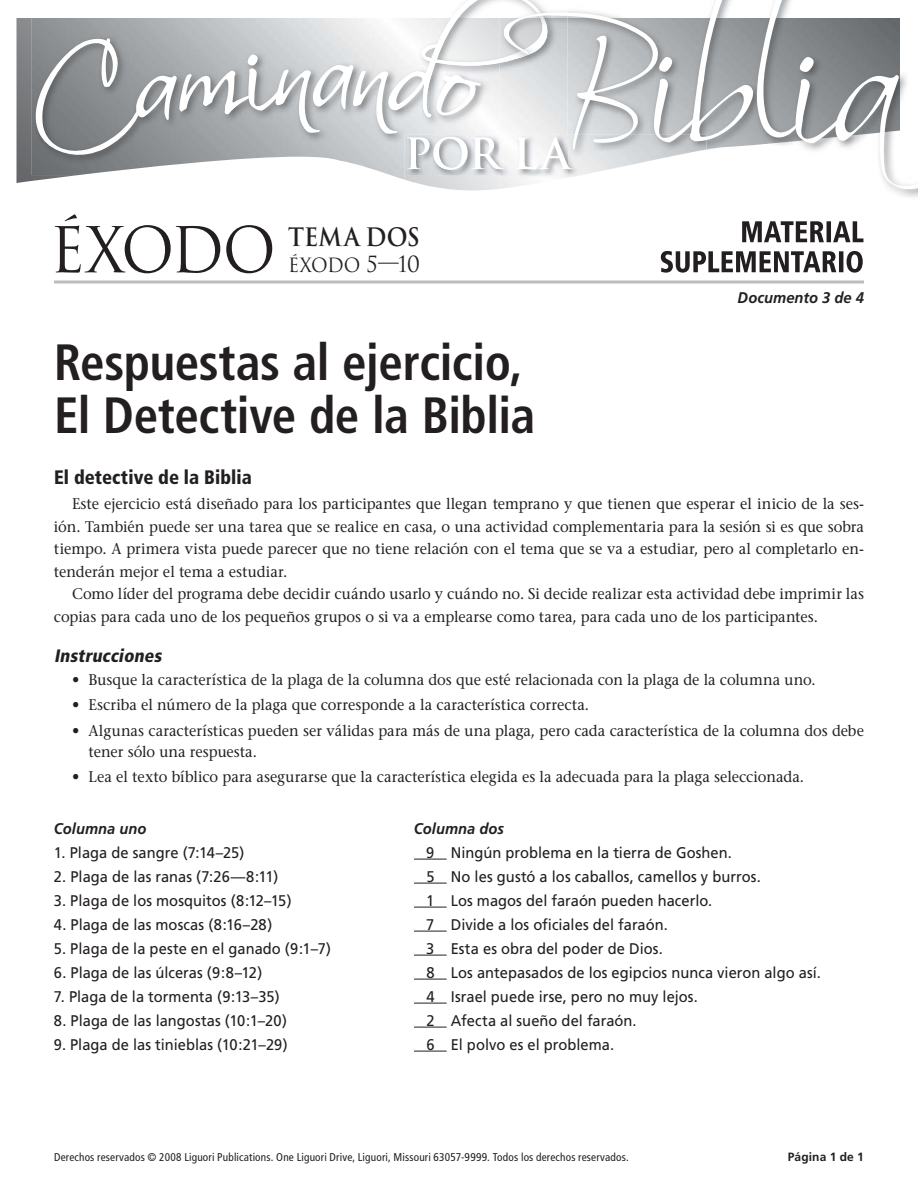
<style>
.page{position:relative;width:918px;height:1188px;background:#fff}
.page>*{position:absolute;margin:0;border:0;box-sizing:border-box;transform-origin:0 0}
.t1{font:700 condensed 51px/52.5px "Frutiger";letter-spacing:-.01em;color:#231f20;scale:.96 1}
.t2{font:700 24.75px "Trajan";letter-spacing:.01em;color:#231f20;scale:.91 1}
.t3{font:900 condensed 19.5px "Frutiger";letter-spacing:.005em;color:#231f20;scale:.96 1}
.t4{font:19.2px "Trajan";letter-spacing:-.02em;color:#231f20;scale:.95 1}
.t5{font:italic 900 condensed 18px "Frutiger";color:#231f20}
.t6{font:15.45px/22.5px "Stone Serif";color:#231f20;scale:.95 1}
.t7{font:15.45px "Frutiger";color:#231f20;scale:.95 1}
.t8{font:italic 700 15.45px "Frutiger";color:#231f20;scale:.95 1}
.t9{font:700 12px "Frutiger";letter-spacing:.01em;color:#231f20}
.t10{font:condensed 11.25px "Frutiger";letter-spacing:.015em;color:#231f20}
.s1{font-size:21.75px}
</style>
<div class="page">
<svg style="left:54px;top:280px;width:810px;height:4px;background:#cbcdcf"></svg>
<svg style="left:16px;top:18px;width:15px;height:165px;background:#7b7d7f"></svg>
<svg style="left:31px;top:0;width:887px;height:189px"></svg>
<svg style="left:55px;top:214px;width:217px;height:59px"></svg>
<svg style="left:661px;top:251px;width:202px;height:22px"></svg>
<svg style="left:742px;top:221px;width:121px;height:21px"></svg>
<hr style="left:414px;top:859px;width:33px;height:1px;background:#231f20">
<hr style="left:414px;top:883px;width:33px;height:1px;background:#231f20">
<hr style="left:414px;top:907px;width:33px;height:1px;background:#231f20">
<hr style="left:414px;top:931px;width:33px;height:1px;background:#231f20">
<hr style="left:414px;top:955px;width:33px;height:1px;background:#231f20">
<hr style="left:414px;top:979px;width:33px;height:1px;background:#231f20">
<hr style="left:414px;top:1003px;width:33px;height:1px;background:#231f20">
<hr style="left:414px;top:1027px;width:33px;height:1px;background:#231f20">
<hr style="left:414px;top:1051px;width:33px;height:1px;background:#231f20">
<h2 class="t2" style="left:288px;top:223px;width:147px">TEMA DOS</h2>
<p class="t4" style="left:288px;top:254px;width:141px">ÉXODO <span class="s1">5—10</span></p>
<p class="t8" style="left:738px;top:292px;width:135px">Documento 3 de 4</p>
<h1 class="t1" style="left:54px;top:340px;width:503px">Respuestas al ejercicio,<br>El Detective de la Biblia</h1>
<p class="t3" style="left:54px;top:469px;width:208px">El detective de la Biblia</p>
<p class="t6" style="left:54px;top:494px;width:854px;text-align:justify;text-indent:18px">Este ejercicio está diseñado para los participantes que llegan temprano y que tienen que esperar el inicio de la ses&shy;ión. También puede ser una tarea que se realice en casa, o una actividad complementaria para la sesión si es que sobra tiempo. A primera vista puede parecer que no tiene relación con el tema que se va a estudiar, pero al completarlo en&shy;tenderán mejor el tema a estudiar.</p>
<p class="t6" style="left:54px;top:584px;width:854px;text-indent:18px">Como líder del programa debe decidir cuándo usarlo y cuándo no. Si decide realizar esta actividad debe imprimir las copias para cada uno de los pequeños grupos o si va a emplearse como tarea, para cada uno de los participantes.</p>
<p class="t5" style="left:54px;top:649px;width:112px">Instrucciones</p>
<p class="t6" style="left:72px;top:670px;width:784px">• Busque la característica de la plaga de la columna dos que esté relacionada con la plaga de la columna uno.</p>
<p class="t6" style="left:72px;top:695px;width:546px">• Escriba el número de la plaga que corresponde a la característica correcta.</p>
<p class="t6" style="left:89px;top:722px;width:818px;line-height:21px;text-indent:-17px">• Algunas características pueden ser válidas para más de una plaga, pero cada característica de la columna dos debe tener sólo una respuesta.</p>
<p class="t6" style="left:72px;top:767px;width:772px">• Lea el texto bíblico para asegurarse que la característica elegida es la adecuada para la plaga seleccionada.</p>
<p class="t8" style="left:54px;top:822px;width:99px">Columna uno</p>
<p class="t8" style="left:414px;top:822px;width:96px">Columna dos</p>
<p class="t7" style="left:54px;top:846px;width:202px">1. Plaga de sangre (7:14–25)</p>
<p class="t7" style="left:426px;top:846px;width:323px">9 Ningún problema en la tierra de Goshen.</p>
<p class="t7" style="left:54px;top:870px;width:238px">2. Plaga de las ranas (7:26—8:11)</p>
<p class="t7" style="left:426px;top:870px;width:354px">5 No les gustó a los caballos, camellos y burros.</p>
<p class="t7" style="left:54px;top:894px;width:252px">3. Plaga de los mosquitos (8:12–15)</p>
<p class="t7" style="left:426px;top:894px;width:303px">1 Los magos del faraón pueden hacerlo.</p>
<p class="t7" style="left:54px;top:918px;width:231px">4. Plaga de las moscas (8:16–28)</p>
<p class="t7" style="left:426px;top:918px;width:256px">7 Divide a los oficiales del faraón.</p>
<p class="t7" style="left:54px;top:942px;width:293px">5. Plaga de la peste en el ganado (9:1–7)</p>
<p class="t7" style="left:426px;top:942px;width:251px">3 Esta es obra del poder de Dios.</p>
<p class="t7" style="left:54px;top:966px;width:221px">6. Plaga de las úlceras (9:8–12)</p>
<p class="t7" style="left:426px;top:966px;width:417px">8 Los antepasados de los egipcios nunca vieron algo así.</p>
<p class="t7" style="left:54px;top:990px;width:239px">7. Plaga de la tormenta (9:13–35)</p>
<p class="t7" style="left:426px;top:990px;width:287px">4 Israel puede irse, pero no muy lejos.</p>
<p class="t7" style="left:54px;top:1014px;width:247px">8. Plaga de las langostas (10:1–20)</p>
<p class="t7" style="left:426px;top:1014px;width:223px">2 Afecta al sueño del faraón.</p>
<p class="t7" style="left:54px;top:1038px;width:248px">9. Plaga de las tinieblas (10:21–29)</p>
<p class="t7" style="left:426px;top:1038px;width:199px">6 El polvo es el problema.</p>
<p class="t10" style="left:54px;top:1152px;width:576px">Derechos reservados © 2008 Liguori Publications. One Liguori Drive, Liguori, Missouri 63057-9999. Todos los derechos reservados.</p>
<p class="t9" style="left:788px;top:1152px;width:78px">Página 1 de 1</p>
</div>
